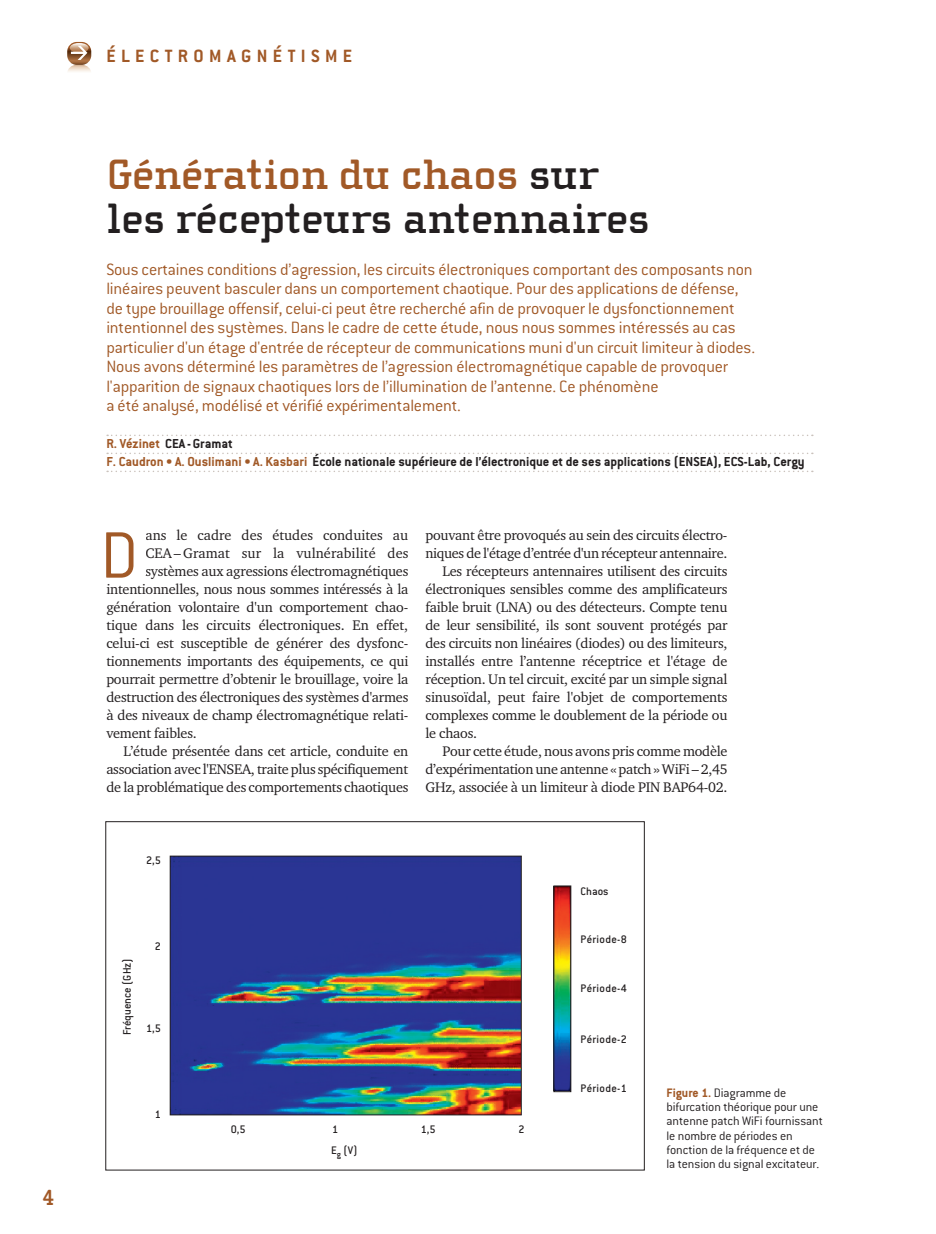
<style>
.page{position:relative;width:936px;height:1234px;background:#fff}
.page>*{position:absolute;margin:0;border:0;box-sizing:border-box;transform-origin:0 0}
.t1{font:300 72px "Conduit ITC";color:#a15927}
.titre_1_ARTICLE{font:700 43.5px/43.5px "Cholla Slab";letter-spacing:-.01em;color:#231f20}
.t2{font:700 22.5px "Cholla Slab";color:#a15927}
.titre_RUBRIQUE{font:700 19.5px "Conduit ITC";letter-spacing:.275em;color:#a15927}
.chapo_ARTICLE{font:300 18px/19.5px "Conduit ITC";letter-spacing:-.01em;color:#a15927}
.txt_courant_ARTICLE{font:14.25px/18px "Charter ITC Std";letter-spacing:-.015em;color:#231f20;text-align:justify}
.auteurs_ARTICLE{font:700 14.25px "Conduit ITC";color:#231f20}
.txt_courant_ARTICLE-2{font:14.25px "Charter ITC Std";letter-spacing:.005em;color:#231f20}
.légende_figure_ART{font:300 13.5px/14.2px "Conduit ITC";letter-spacing:-.005em;color:#231f20}
.t3{font:500 12px "Conduit ITC";letter-spacing:.025em;color:#231f20}
.t4{font:500 12px "Conduit ITC";color:#231f20}
.s1{color:#a15927}
.s2{font-weight:700;color:#a15927}
</style>
<div class="page">
<img style="left:172px;top:857px;width:347px;height:255px">
<div style="left:170px;top:855px;width:351px;height:259px;border:1px solid #231f20"></div>
<img style="left:555px;top:887px;width:14px;height:202px">
<div style="left:553px;top:885px;width:18px;height:206px;border:1px solid #231f20"></div>
<svg style="left:67px;top:42px;width:24px;height:30px"></svg>
<svg style="left:107px;top:434px;width:705px;height:2px"></svg>
<svg style="left:107px;top:452px;width:705px;height:2px"></svg>
<svg style="left:107px;top:470px;width:705px;height:2px"></svg>
<p class="t2" style="left:43px;top:1184px;width:13px">4</p>
<p class="titre_RUBRIQUE" style="left:106px;top:44px;width:247px">ÉLECTROMAGNÉTISME</p>
<p class="titre_1_ARTICLE" style="left:106px;top:153px;width:545px"><span class="s1">Génération du chaos</span> sur les récepteurs antennaires</p>
<p class="chapo_ARTICLE" style="left:106px;top:259px;width:650px">Sous certaines conditions d’agression, les circuits électroniques comportant des composants non linéaires peuvent basculer dans un comportement chaotique. Pour des applications de défense, de type brouillage offensif, celui-ci peut être recherché afin de provoquer le dysfonctionnement intentionnel des systèmes. Dans le cadre de cette étude, nous nous sommes intéressés au cas particulier d'un étage d'entrée de récepteur de communications muni d'un circuit limiteur à diodes.<br>Nous avons déterminé les paramètres de l’agression électromagnétique capable de provoquer l'apparition de signaux chaotiques lors de l’illumination de l’antenne. Ce phénomène<br>a été analysé, modélisé et vérifié expérimentalement.</p>
<p class="auteurs_ARTICLE" style="left:106px;top:435px;width:128px"><span class="s1">R. Vézinet</span> CEA -Gramat</p>
<p class="auteurs_ARTICLE" style="left:106px;top:453px;width:699px"><span class="s1">F. Caudron • A. Ouslimani • A. Kasbari</span> École nationale supérieure de l’électronique et de ses applications (ENSEA), ECS-Lab, Cergy</p>
<p class="txt_courant_ARTICLE" style="left:145px;top:525px;width:264px">ans le cadre des études conduites au</p>
<p class="txt_courant_ARTICLE-2" style="left:145px;top:543px;width:264px">CEA–Gramat sur la vulnérabilité des</p>
<p class="txt_courant_ARTICLE" style="left:145px;top:561px;width:264px">systèmes aux agressions électromagnétiques</p>
<p class="txt_courant_ARTICLE" style="left:106px;top:579px;width:303px">intentionnelles, nous nous sommes intéressés à la</p>
<p class="txt_courant_ARTICLE" style="left:106px;top:597px;width:303px">génération volontaire d'un comportement chao-</p>
<p class="txt_courant_ARTICLE" style="left:106px;top:615px;width:303px">tique dans les circuits électroniques. En effet,</p>
<p class="txt_courant_ARTICLE" style="left:106px;top:633px;width:303px">celui-ci est susceptible de générer des dysfonc-</p>
<p class="txt_courant_ARTICLE" style="left:106px;top:651px;width:303px">tionnements importants des équipements, ce qui</p>
<p class="txt_courant_ARTICLE" style="left:106px;top:669px;width:303px">pourrait permettre d’obtenir le brouillage, voire la</p>
<p class="txt_courant_ARTICLE" style="left:106px;top:687px;width:303px">destruction des électroniques des systèmes d'armes</p>
<p class="txt_courant_ARTICLE" style="left:106px;top:705px;width:303px">à des niveaux de champ électromagnétique relati-</p>
<p class="txt_courant_ARTICLE" style="left:106px;top:723px;width:92px">vement faibles.</p>
<p class="txt_courant_ARTICLE" style="left:106px;top:741px;width:304px;text-indent:17px">L’étude présentée dans cet article, conduite en association avec l'ENSEA, traite plus spécifiquement de la problématique des comportements chaotiques</p>
<p class="t1" style="left:100px;top:516px;width:39px">D</p>
<p class="txt_courant_ARTICLE" style="left:425px;top:525px;width:303px">pouvant être provoqués au sein des circuits électro&shy;niques de l'étage d’entrée d'un récepteur antennaire.</p>
<p class="txt_courant_ARTICLE" style="left:425px;top:561px;width:304px;text-indent:17px">Les récepteurs antennaires utilisent des circuits électroniques sensibles comme des amplificateurs faible bruit (LNA) ou des détecteurs. Compte tenu de leur sensibilité, ils sont souvent protégés par des circuits non linéaires (diodes) ou des limiteurs, installés entre l’antenne réceptrice et l'étage de réception. Un tel circuit, excité par un simple signal sinusoïdal, peut faire l'objet de comportements complexes comme le doublement de la période ou le chaos.</p>
<p class="txt_courant_ARTICLE" style="left:425px;top:741px;width:304px;text-indent:17px">Pour cette étude, nous avons pris comme modèle d’expérimentation une antenne « patch » WiFi – 2,45<br>GHz, associée à un limiteur à diode PIN BAP64-02.</p>
<p class="t3" style="left:146px;top:853px;width:16px">2,5</p>
<p class="t4" style="left:120px;top:1035px;width:79px;rotate:-90deg">Fréquence (GHz)</p>
<p class="t3" style="left:155px;top:939px;width:8px">2</p>
<p class="t3" style="left:146px;top:1021px;width:16px">1,5</p>
<p class="t3" style="left:580px;top:884px;width:29px">Chaos</p>
<p class="t3" style="left:580px;top:932px;width:48px">Période-8</p>
<p class="t3" style="left:580px;top:980px;width:48px">Période-4</p>
<p class="t3" style="left:580px;top:1031px;width:48px">Période-2</p>
<p class="t3" style="left:155px;top:1106px;width:8px">1</p>
<p class="t3" style="left:231px;top:1122px;width:16px">0,5</p>
<p class="t3" style="left:332px;top:1122px;width:8px">1</p>
<p class="t3" style="left:421px;top:1122px;width:16px">1,5</p>
<p class="t3" style="left:518px;top:1122px;width:8px">2</p>
<p class="t3" style="left:331px;top:1143px;width:28px">E<sub>g</sub> (V)</p>
<p class="t3" style="left:580px;top:1081px;width:48px">Période-1</p>
<p class="légende_figure_ART" style="left:666px;top:1085px;width:158px"><span class="s2">Figure 1.</span> Diagramme de bifurcation théorique pour une antenne patch WiFi fournissant le nombre de périodes en fonction de la fréquence et de la tension du signal excitateur.</p>
</div>
